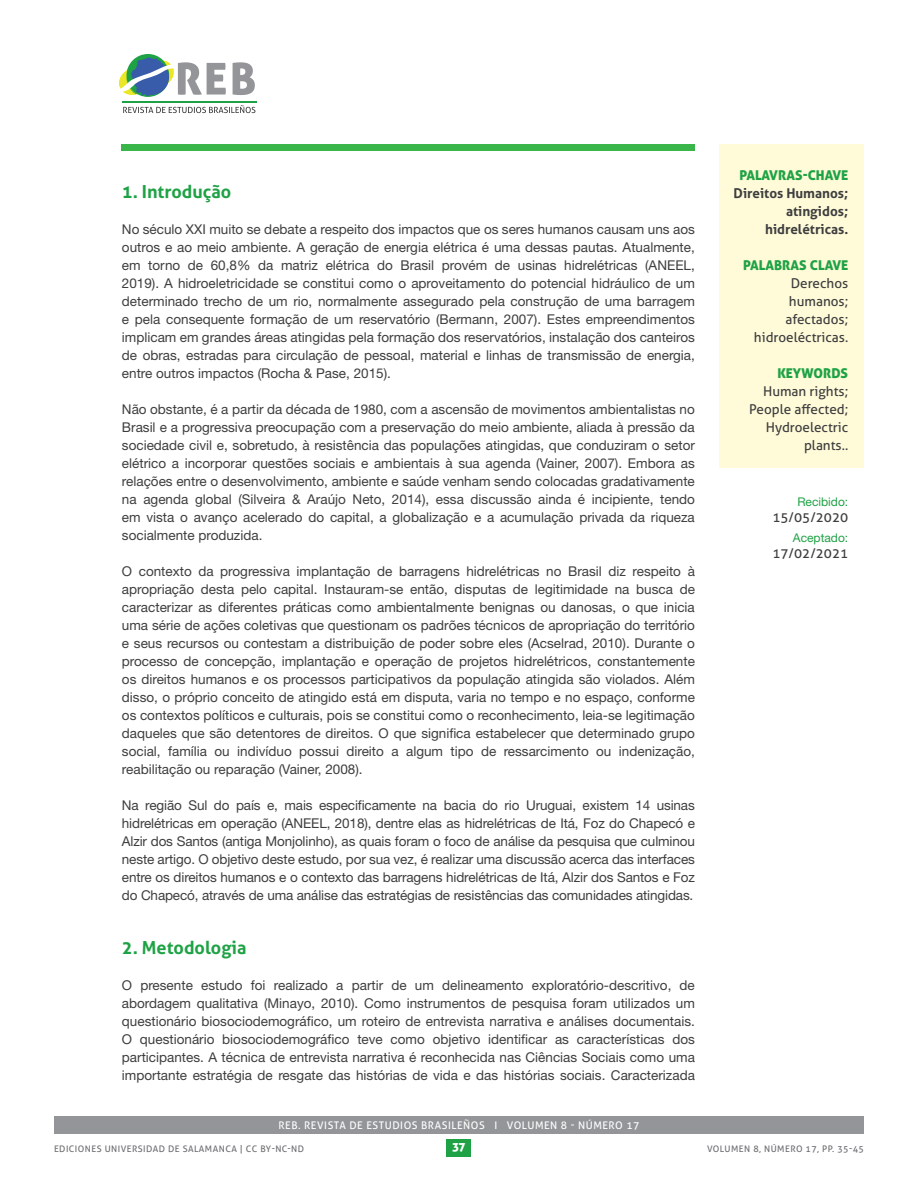
<style>
.page{position:relative;width:918px;height:1188px;background:#fff}
.page>*{position:absolute;margin:0;border:0;box-sizing:border-box;transform-origin:0 0}
.Subtítulo_I{font:700 18px "Aller";color:#1fa245}
.t1{font:13.5px/18px "Helvetica Neue";color:#3e3e3f;text-align:justify}
.body{font:13.5px/18px "Aller";color:#3e3e3f;text-align:right}
.t2{font:700 13.5px/18px "Aller";color:#3e3e3f;text-align:right}
.body-2{font:13.5px "Aller Display";color:#1fa245}
.body-3{font:12px "Helvetica Neue";color:#1fa245}
.t3{font:12px "Aller Display";color:#fff}
.t4{font:10.5px "Aller";letter-spacing:.05em;color:#fff}
.t5{font:9px "Aller";letter-spacing:.05em;color:#6c6d70}
</style>
<div class="page">
<div style="left:54px;top:1116px;width:810px;height:18px;background:#939598"></div>
<div style="left:447px;top:1139px;width:24px;height:18px;background:#1fa245"></div>
<svg style="left:233px;top:62px;width:22px;height:33px"></svg>
<svg style="left:123px;top:105px;width:132px;height:8px"></svg>
<hr style="left:122px;top:101px;width:134px;height:2px;background:#1fa245">
<div style="left:126px;top:54px;width:43px;height:43px;background:#1fa245;border-radius:50%"></div>
<svg style="left:119px;top:57px;width:107px;height:40px"></svg>
<div style="left:122px;top:144px;width:573px;height:6px;background:#3ab54a"></div>
<div style="left:720px;top:144px;width:144px;height:324px;background:#fffbd9"></div>
<p class="Subtítulo_I" style="left:122px;top:181px;width:111px">1. Introdução</p>
<p class="t1" style="left:122px;top:220px;width:575px">No século XXI muito se debate a respeito dos impactos que os seres humanos causam uns aos outros e ao meio ambiente. A geração de energia elétrica é uma dessas pautas. Atualmente, em torno de 60,8% da matriz elétrica do Brasil provém de usinas hidrelétricas (ANEEL, 2019). A hidroeletricidade se constitui como o aproveitamento do potencial hidráulico de um determinado trecho de um rio, normalmente assegurado pela construção de uma barragem e pela consequente formação de um reservatório (Bermann, 2007). Estes empreendimentos implicam em grandes áreas atingidas pela formação dos reservatórios, instalação dos canteiros de obras, estradas para circulação de pessoal, material e linhas de transmissão de energia, entre outros impactos (Rocha &amp; Pase, 2015).</p>
<p class="t1" style="left:122px;top:400px;width:575px">Não obstante, é a partir da década de 1980, com a ascensão de movimentos ambientalistas no Brasil e a progressiva preocupação com a preservação do meio ambiente, aliada à pressão da sociedade civil e, sobretudo, à resistência das populações atingidas, que conduziram o setor elétrico a incorporar questões sociais e ambientais à sua agenda (Vainer, 2007). Embora as relações entre o desenvolvimento, ambiente e saúde venham sendo colocadas gradativamente na agenda global (Silveira &amp; Araújo Neto, 2014), essa discussão ainda é incipiente, tendo em vista o avanço acelerado do capital, a globalização e a acumulação privada da riqueza socialmente produzida.</p>
<p class="t1" style="left:122px;top:562px;width:575px">O contexto da progressiva implantação de barragens hidrelétricas no Brasil diz respeito à apropriação desta pelo capital. Instauram-se então, disputas de legitimidade na busca de caracterizar as diferentes práticas como ambientalmente benignas ou danosas, o que inicia uma série de ações coletivas que questionam os padrões técnicos de apropriação do território e seus recursos ou contestam a distribuição de poder sobre eles (Acselrad, 2010). Durante o processo de concepção, implantação e operação de projetos hidrelétricos, constantemente os direitos humanos e os processos participativos da população atingida são violados. Além disso, o próprio conceito de atingido está em disputa, varia no tempo e no espaço, conforme os contextos políticos e culturais, pois se constitui como o reconhecimento, leia-se legitimação daqueles que são detentores de direitos. O que significa estabelecer que determinado grupo social, família ou indivíduo possui direito a algum tipo de ressarcimento ou indenização, reabilitação ou reparação (Vainer, 2008).</p>
<p class="t1" style="left:122px;top:796px;width:575px">Na região Sul do país e, mais especificamente na bacia do rio Uruguai, existem 14 usinas hidrelétricas em operação (ANEEL, 2018), dentre elas as hidrelétricas de Itá, Foz do Chapecó e Alzir dos Santos (antiga Monjolinho), as quais foram o foco de análise da pesquisa que culminou neste artigo. O objetivo deste estudo, por sua vez, é realizar uma discussão acerca das interfaces entre os direitos humanos e o contexto das barragens hidrelétricas de Itá, Alzir dos Santos e Foz do Chapecó, através de uma análise das estratégias de resistências das comunidades atingidas.</p>
<p class="Subtítulo_I" style="left:122px;top:937px;width:126px">2. Metodologia</p>
<p class="t1" style="left:122px;top:976px;width:575px">O presente estudo foi realizado a partir de um delineamento exploratório-descritivo, de abordagem qualitativa (Minayo, 2010). Como instrumentos de pesquisa foram utilizados um questionário biosociodemográfico, um roteiro de entrevista narrativa e análises documentais.<br>O questionário biosociodemográfico teve como objetivo identificar as características dos participantes. A técnica de entrevista narrativa é reconhecida nas Ciências Sociais como uma importante estratégia de resgate das histórias de vida e das histórias sociais. Caracterizada</p>
<p class="body-2" style="left:739px;top:167px;width:110px">PALAVRAS-CHAVE</p>
<p class="t2" style="left:734px;top:184px;width:116px">Direitos Humanos; atingidos; hidrelétricas.</p>
<p class="body-2" style="left:743px;top:257px;width:106px">PALABRAS CLAVE</p>
<p class="body" style="left:754px;top:274px;width:96px">Derechos humanos; afectados; hidroeléctricas.</p>
<p class="body-2" style="left:777px;top:365px;width:72px">KEYWORDS</p>
<p class="body" style="left:749px;top:382px;width:100px">Human rights;<br>People affected;<br>Hydroelectric plants..</p>
<p class="body-3" style="left:797px;top:494px;width:52px">Recibido:</p>
<p class="body" style="left:772px;top:508px;width:77px">15/05/2020</p>
<p class="body-3" style="left:793px;top:530px;width:57px">Aceptado:</p>
<p class="body" style="left:772px;top:544px;width:77px">17/02/2021</p>
<p class="t4" style="left:278px;top:1119px;width:363px">REB. REVISTA DE ESTUDIOS BRASILEÑOS I VOLUMEN 8 - NÚMERO 17</p>
<p class="t5" style="left:54px;top:1143px;width:252px">EDICIONES UNIVERSIDAD DE SALAMANCA | CC BY-NC-ND</p>
<p class="t3" style="left:453px;top:1139px;width:14px">37</p>
<p class="t5" style="left:707px;top:1143px;width:158px">VOLUMEN 8, NÚMERO 17, PP. 35-45</p>
</div>
